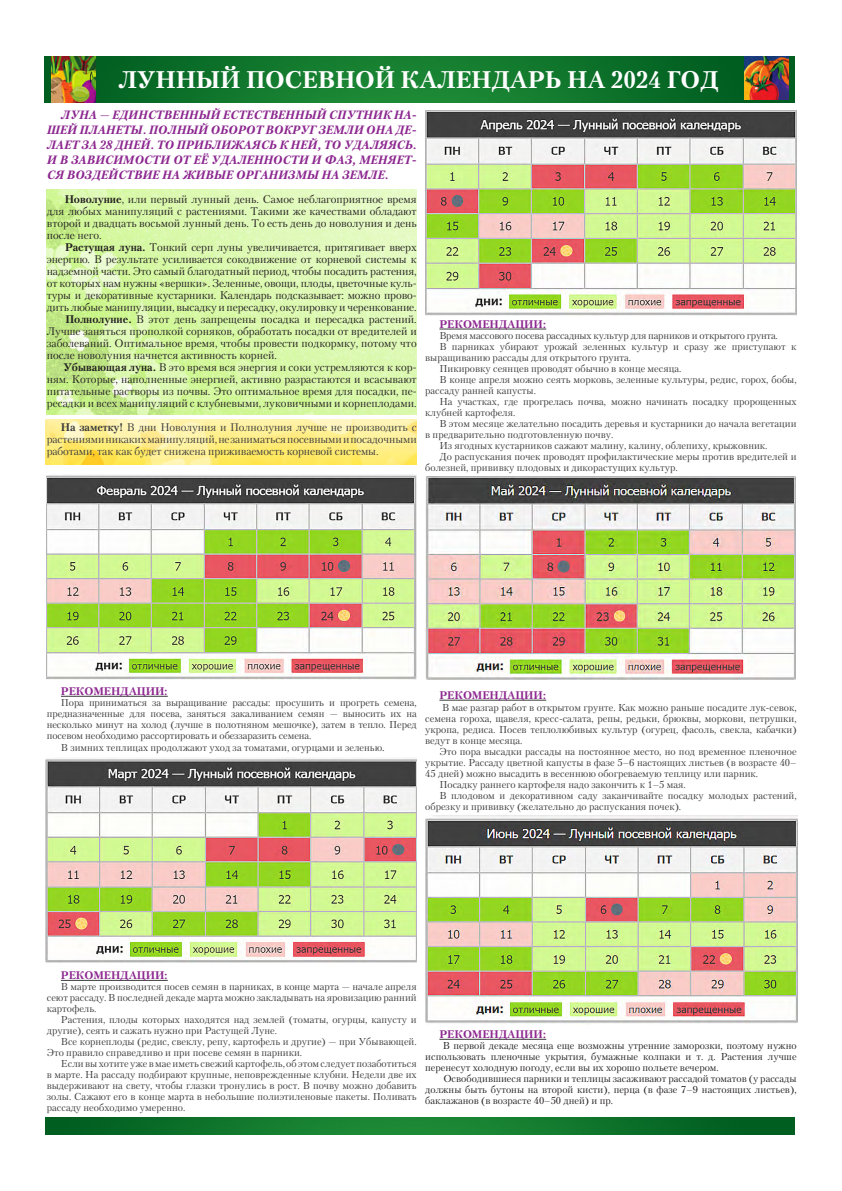
<style>
.page{position:relative;width:842px;height:1191px;background:#fff}
.page>*{position:absolute;margin:0;border:0;box-sizing:border-box;transform-origin:0 0}
.Заголовок{font:700 24px "Petersburg C";color:#fff}
.Шрифт_врезка{font:italic 700 12px/15px "Petersburg C";color:#8c278f;text-align:justify}
.Текст{font:11px/12px "Petersburg C";color:#231f20;text-align:justify}
.Текст-2{font:11px/12px "Petersburg C";letter-spacing:-.01em;color:#3a3a3a;text-align:justify}
.Текст-3{font:700 11px "Petersburg C";color:#8c278f}
.Текст-4{font:10px/11px "Petersburg C";color:#3a3a3a}
.Текст-5{font:10px/11px "Petersburg C";color:#231f20;text-align:justify}
.Текст-6{font:10px "Petersburg C";letter-spacing:-.02em;color:#3a3a3a}
.s1{font-weight:700}
.s2{font-size:11px}
</style>
<div class="page">
<img style="left:45px;top:419px;width:372px;height:45px">
<img style="left:47px;top:189px;width:370px;height:225px">
<hr style="left:61px;top:696px;width:107px;height:1px;background:#3a3a3a">
<hr style="left:61px;top:980px;width:107px;height:1px;background:#3a3a3a">
<img style="left:45px;top:57px;width:749px;height:45px">
<img style="left:45px;top:1117px;width:750px;height:17px">
<hr style="left:439px;top:329px;width:107px;height:1px;background:#3a3a3a">
<hr style="left:439px;top:700px;width:107px;height:1px;background:#3a3a3a">
<hr style="left:439px;top:1039px;width:107px;height:1px;background:#3a3a3a">
<img style="left:47px;top:475px;width:370px;height:205px">
<img style="left:45px;top:759px;width:372px;height:204px">
<img style="left:425px;top:111px;width:372px;height:205px">
<img style="left:426px;top:476px;width:370px;height:203px">
<img style="left:426px;top:816px;width:371px;height:209px">
<img style="left:745px;top:57px;width:43px;height:42px">
<img style="left:52px;top:57px;width:43px;height:45px">
<p class="Заголовок" style="left:118px;top:66px;width:602px">ЛУННЫЙ ПОСЕВНОЙ КАЛЕНДАРЬ НА 2024 ГОД</p>
<p class="Шрифт_врезка" style="left:47px;top:107px;width:371px;text-indent:14px">ЛУНА — ЕДИНСТВЕННЫЙ ЕСТЕСТВЕННЫЙ СПУТНИК НА-ШЕЙ ПЛАНЕТЫ. ПОЛНЫЙ ОБОРОТ ВОКРУГ ЗЕМЛИ ОНА ДЕ-ЛАЕТ ЗА 28 ДНЕЙ. ТО ПРИБЛИЖАЯСЬ К НЕЙ, ТО УДАЛЯЯСЬ.<br>И В ЗАВИСИМОСТИ ОТ ЕЁ УДАЛЕННОСТИ И ФАЗ, МЕНЯЕТ-СЯ ВОЗДЕЙСТВИЕ НА ЖИВЫЕ ОРГАНИЗМЫ НА ЗЕМЛЕ.</p>
<p class="Текст" style="left:47px;top:193px;width:371px;text-indent:18px"><span class="s1">Новолуние</span>, или первый лунный день. Самое неблагоприятное время для любых манипуляций с растениями. Такими же качествами обладают второй и двадцать восьмой лунный день. То есть день до новолуния и день после него.</p>
<p class="Текст" style="left:47px;top:241px;width:371px;text-indent:18px"><span class="s1">Растущая луна.</span> Тонкий серп луны увеличивается, притягивает вверх энергию. В результате усиливается сокодвижение от корневой системы к надземной части. Это самый благодатный период, чтобы посадить растения, от которых нам нужны «вершки». Зеленные, овощи, плоды, цветочные куль&shy;туры и декоративные кустарники. Календарь подсказывает: можно прово&shy;дить любые манипуляции, высадку и пересадку, окулировку и черенкование.</p>
<p class="Текст" style="left:47px;top:313px;width:371px;text-indent:19px"><span class="s1">Полнолуние.</span> В этот день запрещены посадка и пересадка растений.<br>Лучше заняться прополкой сорняков, обработать посадки от вредителей и заболеваний. Оптимальное время, чтобы провести подкормку, потому что после новолуния начнется активность корней.</p>
<p class="Текст" style="left:47px;top:361px;width:371px;text-indent:17px"><span class="s1">Убывающая луна.</span> В это время вся энергия и соки устремляются к кор&shy;ням. Которые, наполненные энергией, активно разрастаются и всасывают питательные растворы из почвы. Это оптимальное время для посадки, пе&shy;ресадки и всех манипуляций с клубневыми, луковичными и корнеплодами.</p>
<p class="Текст-2" style="left:47px;top:421px;width:371px;text-indent:14px"><span class="s1">На заметку!</span> В дни Новолуния и Полнолуния лучше не производить с растенияминикакихманипуляций,незаниматьсяпосевнымиипосадочными работами, так как будет снижена приживаемость корневой системы.</p>
<p class="Текст-3" style="left:439px;top:318px;width:108px">РЕКОМЕНДАЦИИ:</p>
<p class="Текст-6" style="left:439px;top:329px;width:340px">Время массового посева рассадных культур для парников и открытого грунта.</p>
<p class="Текст-4" style="left:425px;top:341px;width:373px;text-indent:14px">В парниках убирают урожай зеленных культур и сразу же приступают к выращиванию рассады для открытого грунта.</p>
<p class="Текст-4" style="left:439px;top:363px;width:244px">Пикировку сеянцев проводят обычно в конце месяца.</p>
<p class="Текст-4" style="left:425px;top:374px;width:373px;text-indent:14px">В конце апреля можно сеять морковь, зеленные культуры, редис, горох, бобы, рассаду ранней капусты.</p>
<p class="Текст-4" style="left:425px;top:396px;width:373px;text-indent:14px">На участках, где прогрелась почва, можно начинать посадку пророщенных клубней картофеля.</p>
<p class="Текст-4" style="left:425px;top:418px;width:373px;text-indent:14px">В этом месяце желательно посадить деревья и кустарники до начала вегетации в предварительно подготовленную почву.</p>
<p class="Текст-4" style="left:439px;top:440px;width:330px">Из ягодных кустарников сажают малину, калину, облепиху, крыжовник.</p>
<p class="Текст-4" style="left:425px;top:451px;width:373px;text-indent:14px">До распускания почек проводят профилактические меры против вредителей и болезней, прививку плодовых и дикорастущих культур.</p>
<p class="Текст-3" style="left:61px;top:685px;width:108px">РЕКОМЕНДАЦИИ:</p>
<p class="Текст-4" style="left:47px;top:697px;width:371px;text-align:justify;text-indent:14px">Пора приниматься за выращивание рассады: просушить и прогреть семена, предназначенные для посева, заняться закаливанием семян — выносить их на несколько минут на холод (лучше в полотняном мешочке), затем в тепло. Перед посевом необходимо рассортировать и обеззаразить семена.</p>
<p class="Текст-4" style="left:61px;top:742px;width:325px">В зимних теплицах продолжают уход за томатами, огурцами и зеленью<span class="s2">.</span></p>
<p class="Текст-3" style="left:439px;top:689px;width:108px">РЕКОМЕНДАЦИИ:</p>
<p class="Текст-4" style="left:425px;top:702px;width:373px;text-align:justify;text-indent:17px">В мае разгар работ в открытом грунте. Как можно раньше посадите лук-севок, семена гороха, щавеля, кресс-салата, репы, редьки, брюквы, моркови, петрушки, укропа, редиса. Посев теплолюбивых культур (огурец, фасоль, свекла, кабачки) ведут в конце месяца.</p>
<p class="Текст-4" style="left:425px;top:746px;width:373px;text-align:justify;text-indent:14px">Это пора высадки рассады на постоянное место, но под временное пленочное укрытие. Рассаду цветной капусты в фазе 5–6 настоящих листьев (в возрасте 40– 45 дней) можно высадить в весеннюю обогреваемую теплицу или парник.</p>
<p class="Текст-4" style="left:439px;top:779px;width:248px">Посадку раннего картофеля надо закончить к 1–5 мая.</p>
<p class="Текст-4" style="left:425px;top:790px;width:373px;text-indent:14px">В плодовом и декоративном саду заканчивайте посадку молодых растений, обрезку и прививку (желательно до распускания почек).</p>
<p class="Текст-3" style="left:61px;top:969px;width:108px">РЕКОМЕНДАЦИИ:</p>
<p class="Текст-4" style="left:47px;top:981px;width:371px;text-align:justify;text-indent:14px">В марте производится посев семян в парниках, в конце марта — начале апреля сеют рассаду. В последней декаде марта можно закладывать на яровизацию ранний картофель.</p>
<p class="Текст-4" style="left:47px;top:1014px;width:371px;text-indent:14px">Растения, плоды которых находятся над землей (томаты, огурцы, капусту и другие), сеять и сажать нужно при Растущей Луне.</p>
<p class="Текст-4" style="left:47px;top:1036px;width:371px;text-indent:14px">Все корнеплоды (редис, свеклу, репу, картофель и другие) — при Убывающей.<br>Это правило справедливо и при посеве семян в парники.</p>
<p class="Текст-4" style="left:47px;top:1058px;width:371px;text-align:justify;text-indent:14px">Есливыхотите уже вмаеиметь свежийкартофель, об этомследуетпозаботиться в марте. На рассаду подбирают крупные, неповрежденные клубни. Недели две их выдерживают на свету, чтобы глазки тронулись в рост. В почву можно добавить золы. Сажают его в конце марта в небольшие полиэтиленовые пакеты. Поливать рассаду необходимо умеренно.</p>
<p class="Текст-3" style="left:439px;top:1028px;width:108px">РЕКОМЕНДАЦИИ:</p>
<p class="Текст-5" style="left:425px;top:1040px;width:373px;text-indent:18px">В первой декаде месяца еще возможны утренние заморозки, поэтому нужно использовать пленочные укрытия, бумажные колпаки и т. д. Растения лучше перенесут холодную погоду, если вы их хорошо польете вечером.</p>
<p class="Текст-5" style="left:425px;top:1073px;width:373px;text-indent:18px">Освободившиеся парники и теплицы засаживают рассадой томатов (у рассады должны быть бутоны на второй кисти), перца (в фазе 7–9 настоящих листьев), баклажанов (в возрасте 40–50 дней) и пр.</p>
</div>
